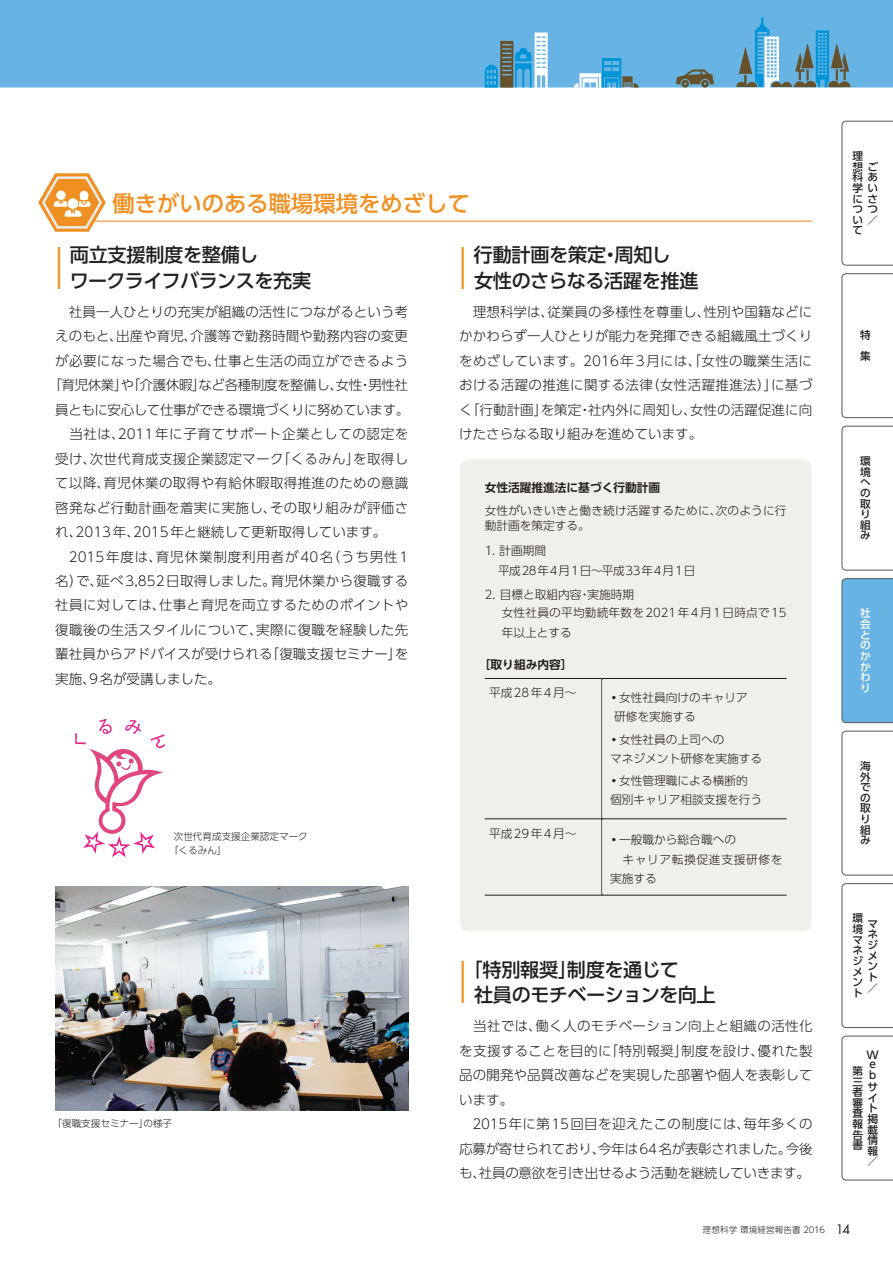
<style>
.page{position:relative;width:893px;height:1263px;background:#fff}
.page>*{position:absolute;margin:0;border:0;box-sizing:border-box;transform-origin:0 0}
.t1{font:500 42.15px "UD Shin Go Pro";color:#ef9020;scale:.68 1}
.t2{font:500 22.35px "UD Shin Go Pro";color:#ef9020}
.t3{font:500 19.2px/25.5px "UD Shin Go Pro";letter-spacing:-.02em;color:#231f20}
.t4{font:300 13.5px/24.5px "UD Shin Go Pro";letter-spacing:.02em;color:#231f20;text-align:justify}
.t5{font:300 13.5px "UD Shin Go Pro";letter-spacing:-.03em;color:#231f20}
.t6{font:300 13.5px "UD Shin Go Pro";color:#231f20}
.t7{font:300 13.5px "UD Shin Go Pro";letter-spacing:.065em;color:#231f20}
.t8{font:300 13.5px "UD Shin Go Pro";letter-spacing:.045em;color:#231f20}
.t9{font:300 11.7px/19.2px "UD Shin Go Pro";color:#231f20}
.t10{font:300 11.7px/19.2px "UD Shin Go Pro";letter-spacing:.03em;color:#231f20}
.t11{font:300 11.7px/20.2px "UD Shin Go Pro";letter-spacing:.075em;color:#231f20}
.t12{font:700 11.7px "UD Shin Go Pro De";color:#231f20}
.t13{font:300 11.7px "UD Shin Go Pro";letter-spacing:.125em;color:#231f20}
.t14{font:500 10.65px/10.6px "UD Shin Go Pro";color:#231f20;text-align:justify}
.t15{font:500 10.65px/10.6px "UD Shin Go Pro";color:#fff;text-align:justify}
.t16{font:300 9.6px/13.8px "UD Shin Go Pro";color:#231f20}
.t17{font:300 8.55px "UD Shin Go Pro";letter-spacing:.015em;color:#231f20}
.s1{font-family:"Futura Std";font-weight:400;font-size:12.75px}
</style>
<div class="page">
<div style="left:0;top:0;width:893px;height:87px;background:#67b4e4"></div>
<svg style="left:737px;top:17px;width:113px;height:70px;background:#64a6c9"></svg>
<svg style="left:574px;top:58px;width:65px;height:29px;background:#64b1da"></svg>
<svg style="left:676px;top:69px;width:38px;height:18px"></svg>
<svg style="left:485px;top:33px;width:63px;height:54px;background:#6eaccb"></svg>
<hr style="left:94px;top:221px;width:718px;height:1px;background:#ef9020">
<div style="left:460px;top:459px;width:351px;height:472px;background:#f1efe9;border-radius:9px"></div>
<img style="left:55px;top:887px;width:353px;height:223px">
<hr style="left:485px;top:678px;width:117px;height:1px;background:#231f20">
<hr style="left:602px;top:678px;width:185px;height:1px;background:#231f20">
<hr style="left:485px;top:818px;width:116px;height:1px;background:#231f20">
<hr style="left:602px;top:818px;width:185px;height:1px;background:#231f20">
<hr style="left:485px;top:895px;width:117px;height:1px;background:#231f20">
<hr style="left:602px;top:895px;width:185px;height:1px;background:#231f20">
<svg style="left:601px;top:679px;width:2px;height:216px"></svg>
<svg style="left:75px;top:719px;width:90px;height:138px"></svg>
<svg style="left:38px;top:173px;width:68px;height:59px"></svg>
<svg style="left:841px;top:121px;width:52px;height:145px"></svg>
<svg style="left:841px;top:273px;width:52px;height:145px"></svg>
<svg style="left:841px;top:426px;width:52px;height:144px"></svg>
<svg style="left:841px;top:731px;width:52px;height:144px"></svg>
<svg style="left:841px;top:883px;width:52px;height:145px"></svg>
<svg style="left:841px;top:1036px;width:52px;height:144px"></svg>
<div style="left:841px;top:578px;width:52px;height:145px;background:#67b4e4"></div>
<h2 class="t2" style="left:112px;top:185px;width:359px">働きがいのある職場環境をめざして</h2>
<h1 class="t1" style="left:45px;top:234px;width:44px">｜</h1>
<h3 class="t3" style="left:70px;top:242px;width:243px">両立支援制度を整備し<br>ワークライフバランスを充実</h3>
<h1 class="t1" style="left:449px;top:234px;width:44px">｜</h1>
<h3 class="t3" style="left:474px;top:242px;width:226px">行動計画を策定・周知し<br>女性のさらなる活躍を推進</h3>
<p class="t4" style="left:55px;top:299px;width:354px">　社員一人ひとりの充実が組織の活性につながるという考</p>
<p class="t4" style="left:55px;top:324px;width:354px">えのもと、出産や育児、介護等で勤務時間や勤務内容の変更</p>
<p class="t4" style="left:55px;top:348px;width:354px">が必要になった場合でも、仕事と生活の両立ができるよう</p>
<p class="t5" style="left:49px;top:374px;width:361px">「育児休業」や「介護休暇」など各種制度を整備し、女性・男性社</p>
<p class="t5" style="left:55px;top:399px;width:355px">員ともに安心して仕事ができる環境づくりに努めています。</p>
<p class="t8" style="left:55px;top:423px;width:354px">　当社は、2011年に子育てサポート企業としての認定を</p>
<p class="t4" style="left:55px;top:446px;width:354px">受け、次世代育成支援企業認定マーク「くるみん」を取得し</p>
<p class="t4" style="left:55px;top:470px;width:354px">て以降、育児休業の取得や有給休暇取得推進のための意識</p>
<p class="t4" style="left:55px;top:495px;width:354px">啓発など行動計画を着実に実施し、その取り組みが評価さ</p>
<p class="t6" style="left:55px;top:521px;width:333px">れ、2013年、2015年と継続して更新取得しています。</p>
<p class="t7" style="left:55px;top:545px;width:354px">　2015年度は、育児休業制度利用者が40名（うち男性1</p>
<p class="t4" style="left:55px;top:568px;width:354px">名）で、延べ3,852日取得しました。育児休業から復職する</p>
<p class="t4" style="left:55px;top:593px;width:354px">社員に対しては、仕事と育児を両立するためのポイントや</p>
<p class="t4" style="left:55px;top:617px;width:354px">復職後の生活スタイルについて、実際に復職を経験した先</p>
<p class="t4" style="left:55px;top:641px;width:354px">輩社員からアドバイスが受けられる「復職支援セミナー」を</p>
<p class="t6" style="left:55px;top:668px;width:167px">実施、9名が受講しました。</p>
<p class="t16" style="left:169px;top:829px;width:140px;text-indent:5px">次世代育成支援企業認定マーク「くるみん」</p>
<p class="t16" style="left:53px;top:1116px;width:121px">「復職支援セミナー」の様子</p>
<p class="t4" style="left:459px;top:299px;width:355px">　理想科学は、従業員の多様性を尊重し、性別や国籍などにかかわらず一人ひとりが能力を発揮できる組織風土づくりをめざしています。2016年3月には、「女性の職業生活における活躍の推進に関する法律（女性活躍推進法）」に基づく「行動計画」を策定・社内外に周知し、女性の活躍促進に向けたさらなる取り組みを進めています。</p>
<p class="t12" style="left:485px;top:478px;width:177px">女性活躍推進法に基づく行動計画</p>
<p class="t9" style="left:485px;top:502px;width:303px;line-height:15.9px">女性がいきいきと働き続け活躍するために、次のように行動計画を策定する。</p>
<p class="t11" style="left:498px;top:540px;width:199px;text-indent:-13px">1．計画期間<br>平成28年4月1日～平成33年4月1日</p>
<p class="t9" style="left:502px;top:585px;width:286px;line-height:18px;text-indent:-17px">2．目標と取組内容・実施時期<br>女性社員の平均勤続年数を2021年4月1日時点で15</p>
<p class="t9" style="left:502px;top:622px;width:72px">年以上とする</p>
<p class="t12" style="left:479px;top:654px;width:95px">［取り組み内容］</p>
<p class="t13" style="left:489px;top:683px;width:89px">平成28年4月～</p>
<p class="t9" style="left:614px;top:688px;width:147px;text-indent:-6px">・女性社員向けのキャリア　研修を実施する</p>
<p class="t9" style="left:608px;top:729px;width:156px">・女性社員の上司への　　　マネジメント研修を実施する</p>
<p class="t9" style="left:608px;top:770px;width:156px">・女性管理職による横断的　個別キャリア相談支援を行う</p>
<p class="t13" style="left:489px;top:824px;width:89px">平成29年4月～</p>
<p class="t10" style="left:608px;top:830px;width:176px">・一般職から総合職への　<br>　キャリア転換促進支援研修を実施する</p>
<h1 class="t1" style="left:449px;top:948px;width:44px">｜</h1>
<h3 class="t3" style="left:474px;top:956px;width:243px;text-indent:-10px">「特別報奨」制度を通じて<br>社員のモチベーションを向上</h3>
<p class="t4" style="left:459px;top:1013px;width:355px;text-align:left">　当社では、働く人のモチベーション向上と組織の活性化を支援することを目的に「特別報奨」制度を設け、優れた製品の開発や品質改善などを実現した部署や個人を表彰しています。<br>　2015年に第15回目を迎えたこの制度には、毎年多くの応募が寄せられており、今年は64名が表彰されました。今後も、社員の意欲を引き出せるよう活動を継続していきます。</p>
<p class="t14" style="left:853px;top:150px;width:12px">理</p>
<p class="t14" style="left:853px;top:193px;width:11px">について</p>
<p class="t14" style="left:853px;top:161px;width:27px;text-align:right">想ご科あ学いさ<br>つ<br>／</p>
<p class="t14" style="left:860px;top:324px;width:12px;line-height:21.3px">特集</p>
<p class="t14" style="left:860px;top:455px;width:12px;text-align:left">環境への取り組み</p>
<p class="t15" style="left:860px;top:608px;width:12px">社会とのかかわり</p>
<p class="t14" style="left:860px;top:760px;width:12px;text-align:left">海外での取り組み</p>
<p class="t14" style="left:853px;top:913px;width:12px">環境マネジメント</p>
<p class="t14" style="left:867px;top:918px;width:12px">マネジメント／</p>
<p class="t14" style="left:867px;top:1050px;width:14px;line-height:9.6px">W e</p>
<p class="t14" style="left:867px;top:1069px;width:11px;line-height:12px">bサ</p>
<p class="t14" style="left:867px;top:1092px;width:12px">イト掲載情報／</p>
<p class="t14" style="left:853px;top:1065px;width:12px">第三者審査報告書</p>
<p class="t17" style="left:703px;top:1223px;width:149px">理想科学 環境経営報告書 2016 <span class="s1">14</span></p>
</div>
